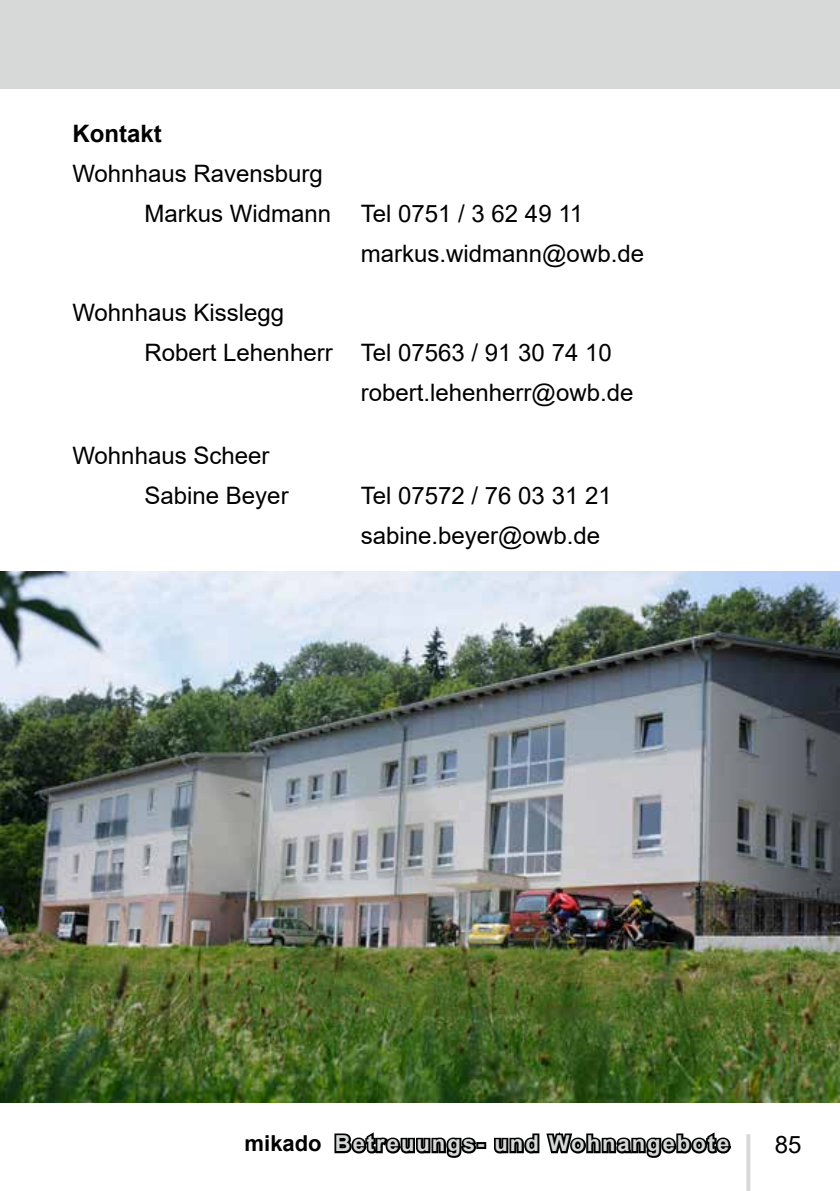
<style>
.page{position:relative;width:840px;height:1191px;background:#fff}
.page>*{position:absolute;margin:0;border:0;box-sizing:border-box;transform-origin:0 0}
.t1{font:24px/40px "Arial";color:#000}
.t2{font:700 24px "Arial";color:#000}
.t3{font:700 22px "Arial";letter-spacing:.09em;color:#d7d8d8}
.s1{color:#000}
</style>
<div class="page">
<svg style="left:334px;top:1132px;width:145px;height:26px"></svg>
<div style="left:476px;top:1142px;width:10px;height:7px;border:4px solid #000"></div>
<svg style="left:494px;top:1132px;width:237px;height:26px"></svg>
<div style="left:0;top:0;width:839px;height:89px;background:#d7d8d8"></div>
<img style="left:0;top:571px;width:839px;height:531px">
<svg style="left:746px;top:1134px;width:4px;height:57px"></svg>
<p class="t2" style="left:72px;top:117px;width:91px">Kontakt</p>
<p class="t1" style="left:72px;top:153px;width:252px">Wohnhaus Ravensburg</p>
<p class="t1" style="left:144px;top:193px;width:440px">Markus Widmann Tel 0751 / 3 62 49 11</p>
<p class="t1" style="left:360px;top:233px;width:285px">markus.widmann@owb.de</p>
<p class="t1" style="left:72px;top:292px;width:213px">Wohnhaus Kisslegg</p>
<p class="t1" style="left:144px;top:332px;width:468px">Robert Lehenherr Tel 07563 / 91 30 74 10</p>
<p class="t1" style="left:360px;top:372px;width:274px">robert.lehenherr@owb.de</p>
<p class="t1" style="left:144px;top:436px;width:146px;text-indent:-72px">Wohnhaus Scheer<br>Sabine Beyer</p>
<p class="t1" style="left:360px;top:476px;width:252px">Tel 07572 / 76 03 31 21 sabine.beyer@owb.de</p>
<p class="t3" style="left:244px;top:1128px;width:486px"><span class="s1">mikado</span> Betreuungs- und Wohnangebote</p>
<p class="t1" style="left:774px;top:1124px;width:28px">85</p>
</div>
